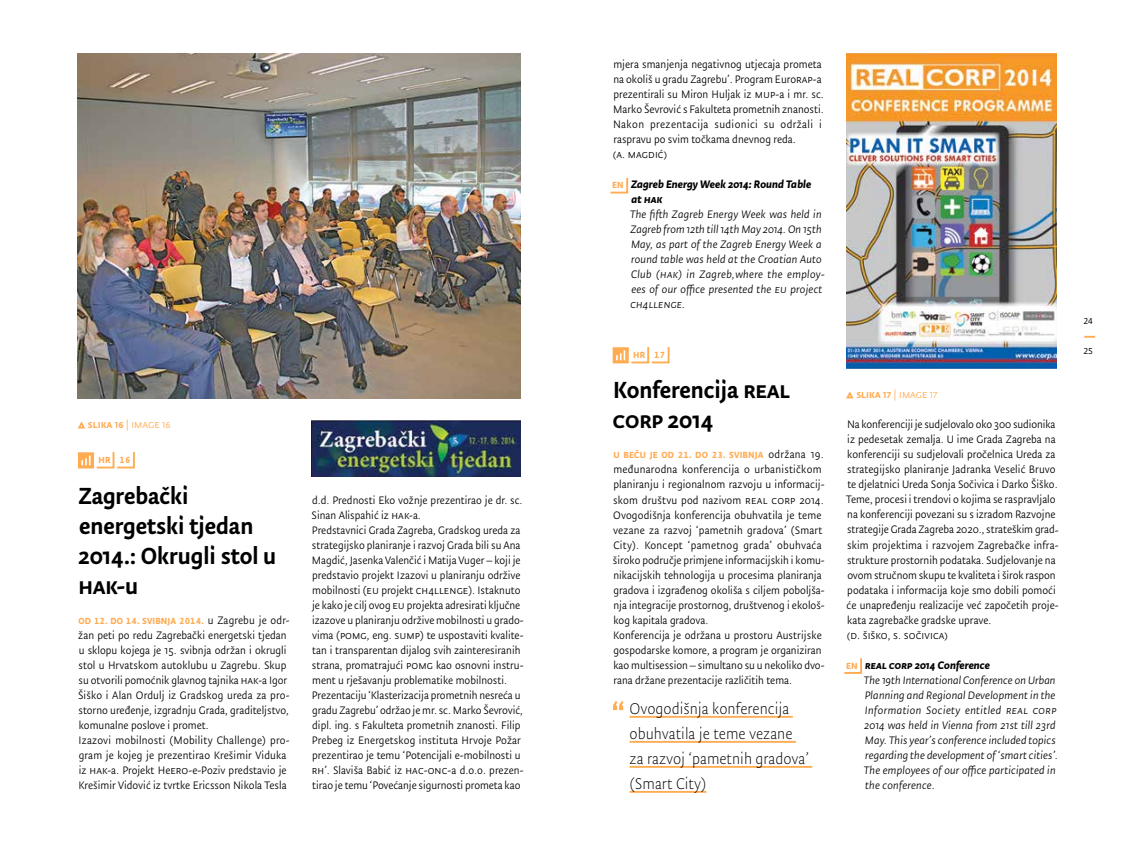
<style>
.page{position:relative;width:1134px;height:851px;background:#fff}
.page>*{position:absolute;margin:0;border:0;box-sizing:border-box;transform-origin:0 0}
.t1{font:500 26.25px/30px "Tempera Pro";letter-spacing:-.005em;color:#000}
.t2{font:300 17.5px/25px "Tempera Pro";color:#000}
.t3{font:12.25px/15px "Tempera Pro Normal";color:#000}
.t4{font:italic 12.25px/15px "Tempera Pro Normal";letter-spacing:.01em;color:#000}
.t5{font:italic 700 12.25px/15px "Tempera Pro";color:#000}
.t6{font:12.25px "Tempera Pro Normal";color:#ffab51}
.t7{font:700 10px "Tempera Pro";letter-spacing:.01em;color:#ffab51}
.s1{font-family:"Tempera Pro";font-weight:500}
.s2{font-family:"Tempera Pro Normal";font-weight:400;font-size:12.25px;color:#000}
</style>
<div class="page">
<svg style="left:78px;top:452px;width:57px;height:17px"></svg>
<img style="left:78px;top:53px;width:443px;height:345px">
<img style="left:312px;top:420px;width:209px;height:56px">
<svg style="left:613px;top:347px;width:57px;height:17px"></svg>
<svg style="left:610px;top:178px;width:19px;height:16px"></svg>
<svg style="left:844px;top:658px;width:18px;height:16px"></svg>
<img style="left:847px;top:53px;width:209px;height:315px">
<hr style="left:630px;top:715px;width:163px;height:2px;background:#ffab51">
<hr style="left:630px;top:740px;width:166px;height:2px;background:#ffab51">
<hr style="left:630px;top:765px;width:182px;height:2px;background:#ffab51">
<hr style="left:630px;top:790px;width:76px;height:2px;background:#ffab51">
<svg style="left:613px;top:701px;width:10px;height:9px"></svg>
<svg style="left:77px;top:421px;width:8px;height:8px"></svg>
<svg style="left:846px;top:391px;width:8px;height:8px"></svg>
<p class="t6" style="left:88px;top:418px;width:84px"><span class="s1">slika 16</span> | image 16</p>
<p class="t7" style="left:99px;top:454px;width:33px">HR 16</p>
<h1 class="t1" style="left:78px;top:480px;width:200px">Zagrebački energetski tjedan<br>2014.: Okrugli stol u hak-u</h1>
<p class="t7" style="left:79px;top:614px;width:213px">OD 12. DO 14. SVIBNJA 2014. <span class="s2">u Zagrebu je odr-</span></p>
<p class="t3" style="left:78px;top:627px;width:213px">žan peti po redu Zagrebački energetski tjedan u sklopu kojega je 15. svibnja održan i okrugli stol u Hrvatskom autoklubu u Zagrebu. Skup su otvorili pomoćnik glavnog tajnika HAK-a Igor Šiško i Alan Ordulj iz Gradskog ureda za pro&shy;storno uređenje, izgradnju Grada, graditeljstvo, komunalne poslove i promet.<br>Izazovi mobilnosti (Mobility Challenge) pro&shy;gram je kojeg je prezentirao Krešimir Viduka iz HAK-a. Projekt HeERO-e-Poziv predstavio je Krešimir Vidović iz tvrtke Ericsson Nikola Tesla</p>
<p class="t3" style="left:312px;top:492px;width:213px">d.d. Prednosti Eko vožnje prezentirao je dr. sc.<br>Sinan Alispahić iz HAK-a.<br>Predstavnici Grada Zagreba, Gradskog ureda za strategijsko planiranje i razvoj Grada bili su Ana Magdić, Jasenka Valenčić i Matija Vuger – koji je predstavio projekt Izazovi u planiranju održive mobilnosti (EU projekt CH4LLENGE). Istaknuto je kako je cilj ovog EU projekta adresirati ključne izazove u planiranju održive mobilnosti u grado&shy;vima (POMG, eng. SUMP) te uspostaviti kvalite&shy;tan i transparentan dijalog svih zainteresiranih strana, promatrajući POMG kao osnovni instru&shy;ment u rješavanju problematike mobilnosti.<br>Prezentaciju ‘Klasterizacija prometnih nesreća u gradu Zagrebu’ održao je mr. sc. Marko Ševrović, dipl. ing. s Fakulteta prometnih znanosti. Filip Prebeg iz Energetskog instituta Hrvoje Požar prezentirao je temu ‘Potencijali e-mobilnosti u RH’. Slaviša Babić iz HAC-ONC-a d.o.o. prezen&shy;tirao je temu ‘Povećanje sigurnosti prometa kao</p>
<p class="t3" style="left:613px;top:57px;width:213px">mjera smanjenja negativnog utjecaja prometa na okoliš u gradu Zagrebu’. Program EuroRAP-a prezentirali su Miron Huljak iz MUP-a i mr. sc.<br>Marko Ševrović s Fakulteta prometnih znanosti.<br>Nakon prezentacija sudionici su održali i raspravu po svim točkama dnevnog reda.<br>(A. MAGDIĆ)</p>
<p class="t5" style="left:631px;top:177px;width:182px">Zagreb Energy Week 2014: Round Table at HAK</p>
<p class="t4" style="left:630px;top:207px;width:196px">The fifth Zagreb Energy Week was held in Zagreb from 12th till 14th May 2014. On 15th May, as part of the Zagreb Energy Week a round table was held at the Croatian Auto Club (HAK) in Zagreb,where the employ&shy;ees of our office presented the EU project CH4LLENGE.</p>
<p class="t7" style="left:612px;top:179px;width:13px">EN</p>
<p class="t7" style="left:633px;top:349px;width:33px">HR 17</p>
<h1 class="t1" style="left:613px;top:375px;width:178px">Konferencija real corp 2014</h1>
<p class="t7" style="left:614px;top:449px;width:212px">U BEČU JE OD 21. DO 23. SVIBNJA <span class="s2">održana 19.</span></p>
<p class="t3" style="left:613px;top:462px;width:213px">međunarodna konferencija o urbanističkom planiranju i regionalnom razvoju u informacij&shy;skom društvu pod nazivom REAL CORP 2014.<br>Ovogodišnja konferencija obuhvatila je teme vezane za razvoj ‘pametnih gradova’ (Smart City). Koncept ‘pametnog grada’ obuhvaća široko područje primjene informacijskih i komu&shy;nikacijskih tehnologija u procesima planiranja gradova i izgrađenog okoliša s ciljem poboljša&shy;nja integracije prostornog, društvenog i ekološ&shy;kog kapitala gradova.<br>Konferencija je održana u prostoru Austrijske gospodarske komore, a program je organiziran kao multisession – simultano su u nekoliko dvo&shy;rana držane prezentacije različitih tema.</p>
<h2 class="t2" style="left:630px;top:695px;width:181px">Ovogodišnja konferencija obuhvatila je teme vezane za razvoj ‘pametnih gradova’ (Smart City)</h2>
<p class="t6" style="left:856px;top:388px;width:83px"><span class="s1">slika 17</span> | image 17</p>
<p class="t3" style="left:846px;top:417px;width:214px">Na konferenciji je sudjelovalo oko 300 sudionika iz pedesetak zemalja. U ime Grada Zagreba na konferenciji su sudjelovali pročelnica Ureda za strategijsko planiranje Jadranka Veselić Bruvo te djelatnici Ureda Sonja Sočivica i Darko Šiško.<br>Teme, procesi i trendovi o kojima se raspravljalo na konferenciji povezani su s izradom Razvojne strategije Grada Zagreba 2020., strateškim grad&shy;skim projektima i razvojem Zagrebačke infra&shy;strukture prostornih podataka. Sudjelovanje na ovom stručnom skupu te kvaliteta i širok raspon podataka i informacija koje smo dobili pomoći će unapređenju realizacije već započetih proje&shy;kata zagrebačke gradske uprave.<br>(D. Šiško, S. Sočivica)</p>
<p class="t5" style="left:865px;top:657px;width:127px">REAL CORP 2014 Conference</p>
<p class="t4" style="left:864px;top:672px;width:196px">The 19th International Conference on Urban Planning and Regional Development in the Information Society entitled REAL CORP 2014 was held in Vienna from 21st till 23rd May. This year’s conference included topics regarding the development of ‘smart cities’.<br>The employees of our office participated in the conference.</p>
<p class="t7" style="left:846px;top:659px;width:13px">EN</p>
<p class="t3" style="left:1083px;top:313px;width:11px">24</p>
<p class="t3" style="left:1083px;top:343px;width:11px">25</p>
</div>
